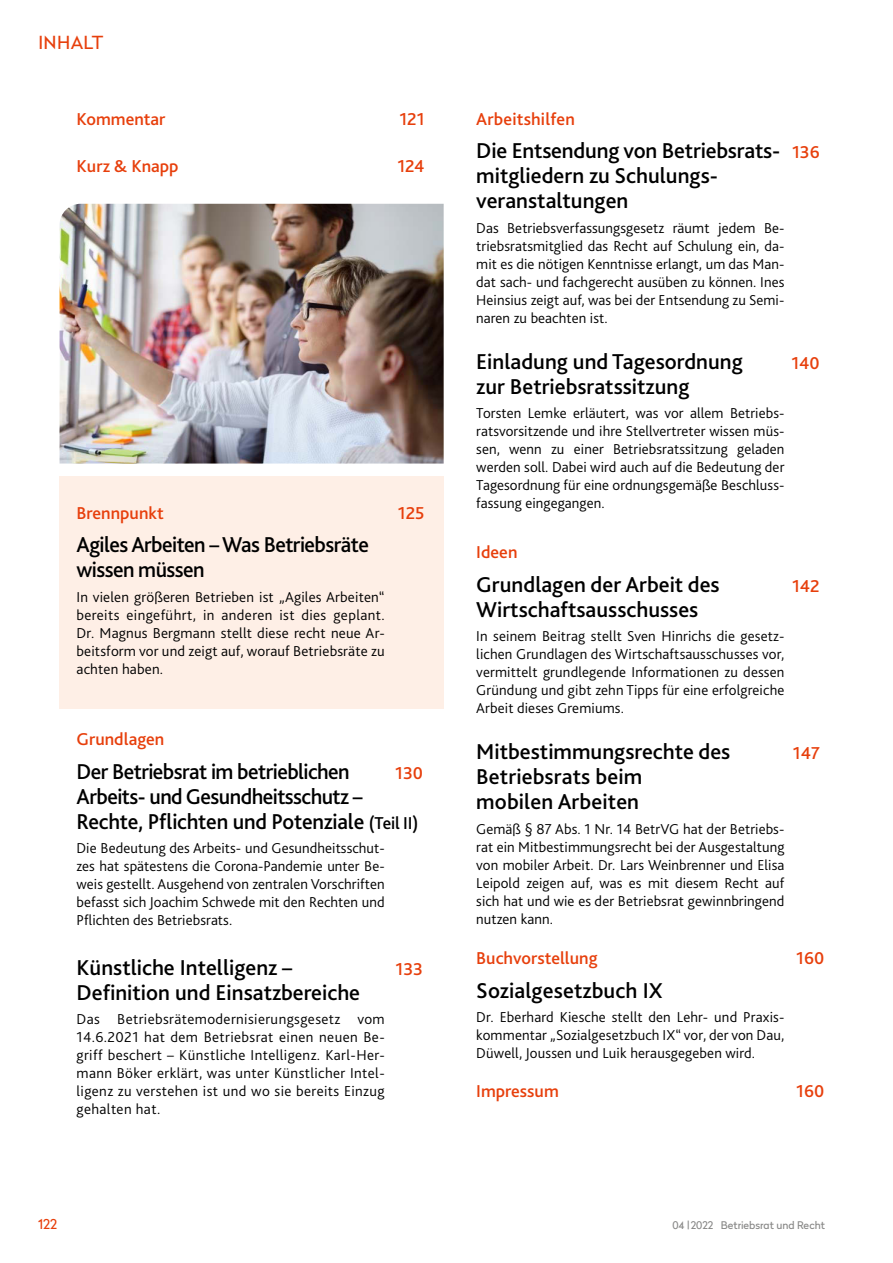
<style>
.page{position:relative;width:893px;height:1263px;background:#fff}
.page>*{position:absolute;margin:0;border:0;box-sizing:border-box;transform-origin:0 0}
.t1{font:500 22.5px/25px "Bliss 2";color:#000}
.t2{font:500 22.5px/25px "Bliss 2";letter-spacing:-.025em;color:#000}
.t3{font:500 18px "Bliss 2";color:#e73f0c}
.t4{font:18px "Radikal";letter-spacing:.02em;color:#e73f0c}
.t5{font:300 15px/18px "Bliss 2";letter-spacing:.005em;color:#000;text-align:justify}
.t6{font:13.5px "Radikal";color:#e73f0c}
.t7{font:10.5px "Radikal";color:#878786}
.s1{font-size:18px}
.s2{font-size:18px;color:#e73f0c}
</style>
<div class="page">
<img style="left:60px;top:204px;width:384px;height:260px">
<div style="left:60px;top:476px;width:384px;height:232px;background:#feefe6"></div>
<p class="t4" style="left:38px;top:30px;width:67px">INHALT</p>
<p class="t3" style="left:77px;top:107px;width:91px">Kommentar</p>
<p class="t3" style="left:399px;top:107px;width:27px">121</p>
<p class="t3" style="left:77px;top:155px;width:104px">Kurz &amp; Knapp</p>
<p class="t3" style="left:397px;top:155px;width:29px">124</p>
<p class="t3" style="left:77px;top:501px;width:89px">Brennpunkt</p>
<p class="t3" style="left:398px;top:501px;width:28px">125</p>
<h1 class="t2" style="left:77px;top:531px;width:294px">Agiles Arbeiten – Was Betriebsräte wissen müssen</h1>
<p class="t5" style="left:77px;top:587px;width:310px">In vielen größeren Betrieben ist „Agiles Arbeiten“ bereits eingeführt, in anderen ist dies geplant.<br>Dr. Magnus Bergmann stellt diese recht neue Ar&shy;beitsform vor und zeigt auf, worauf Betriebsräte zu achten haben.</p>
<p class="t3" style="left:77px;top:728px;width:89px">Grundlagen</p>
<h1 class="t2" style="left:77px;top:758px;width:275px">Der Betriebsrat im betrieblichen</h1>
<p class="t3" style="left:395px;top:761px;width:29px">130</p>
<h1 class="t2" style="left:77px;top:783px;width:343px">Arbeits- und Gesundheitsschutz –<br>Rechte, Pflichten und Potenziale <span class="s1">(Teil II)</span></h1>
<p class="t5" style="left:77px;top:839px;width:310px">Die Bedeutung des Arbeits- und Gesundheitsschut&shy;zes hat spätestens die Corona-Pandemie unter Be&shy;weis gestellt. Ausgehend von zentralen Vorschriften befasst sich Joachim Schwede mit den Rechten und Pflichten des Betriebsrats.</p>
<h1 class="t1" style="left:77px;top:954px;width:217px">Künstliche Intelligenz –</h1>
<p class="t3" style="left:396px;top:957px;width:29px">133</p>
<h1 class="t1" style="left:77px;top:979px;width:285px">Definition und Einsatzbereiche</h1>
<p class="t5" style="left:77px;top:1010px;width:310px">Das Betriebsrätemodernisierungsgesetz vom 14.6.2021 hat dem Betriebsrat einen neuen Be&shy;griff beschert – Künstliche Intelligenz. Karl-Her&shy;mann Böker erklärt, was unter Künstlicher Intel&shy;ligenz zu verstehen ist und wo sie bereits Einzug gehalten hat.</p>
<p class="t3" style="left:476px;top:107px;width:100px">Arbeitshilfen</p>
<h1 class="t1" style="left:476px;top:138px;width:345px">Die Entsendung von Betriebsrats- <span class="s2">136 </span>mitgliedern zu Schulungs&shy;veranstaltungen</h1>
<p class="t5" style="left:476px;top:218px;width:310px">Das Betriebsverfassungsgesetz räumt jedem Be&shy;triebsratsmitglied das Recht auf Schulung ein, da&shy;mit es die nötigen Kenntnisse erlangt, um das Man&shy;dat sach- und fachgerecht ausüben zu können. Ines Heinsius zeigt auf, was bei der Entsendung zu Semi&shy;naren zu beachten ist.</p>
<h1 class="t1" style="left:476px;top:348px;width:268px">Einladung und Tagesordnung</h1>
<p class="t3" style="left:791px;top:352px;width:30px">140</p>
<h1 class="t1" style="left:476px;top:373px;width:215px">zur Betriebsratssitzung</h1>
<p class="t5" style="left:476px;top:404px;width:310px">Torsten Lemke erläutert, was vor allem Betriebs&shy;ratsvorsitzende und ihre Stellvertreter wissen müs&shy;sen, wenn zu einer Betriebsratssitzung geladen werden soll. Dabei wird auch auf die Bedeutung der Tagesordnung für eine ordnungsgemäße Beschluss&shy;fassung eingegangen.</p>
<p class="t3" style="left:476px;top:541px;width:43px">Ideen</p>
<h1 class="t1" style="left:476px;top:571px;width:245px">Grundlagen der Arbeit des</h1>
<p class="t3" style="left:792px;top:574px;width:29px">142</p>
<h1 class="t1" style="left:476px;top:596px;width:224px">Wirtschaftsausschusses</h1>
<p class="t5" style="left:476px;top:627px;width:310px">In seinem Beitrag stellt Sven Hinrichs die gesetz&shy;lichen Grundlagen des Wirtschaftsausschusses vor, vermittelt grundlegende Informationen zu dessen Gründung und gibt zehn Tipps für eine erfolgreiche Arbeit dieses Gremiums.</p>
<h1 class="t1" style="left:476px;top:738px;width:256px">Mitbestimmungsrechte des</h1>
<p class="t3" style="left:793px;top:742px;width:28px">147</p>
<h1 class="t1" style="left:476px;top:763px;width:168px">Betriebsrats beim mobilen Arbeiten</h1>
<p class="t5" style="left:476px;top:819px;width:310px">Gemäß § 87 Abs. 1 Nr. 14 BetrVG hat der Betriebs&shy;rat ein Mitbestimmungsrecht bei der Ausgestaltung von mobiler Arbeit. Dr. Lars Weinbrenner und Elisa Leipold zeigen auf, was es mit diesem Recht auf sich hat und wie es der Betriebsrat gewinnbringend nutzen kann.</p>
<p class="t3" style="left:476px;top:947px;width:123px">Buchvorstellung</p>
<p class="t3" style="left:796px;top:947px;width:29px">160</p>
<h1 class="t1" style="left:476px;top:977px;width:188px">Sozialgesetzbuch IX</h1>
<p class="t5" style="left:476px;top:1008px;width:310px">Dr. Eberhard Kiesche stellt den Lehr- und Praxis&shy;kommentar „Sozialgesetzbuch IX“ vor, der von Dau, Düwell, Joussen und Luik herausgegeben wird.</p>
<p class="t3" style="left:476px;top:1080px;width:84px">Impressum</p>
<p class="t3" style="left:796px;top:1080px;width:29px">160</p>
<p class="t6" style="left:38px;top:1214px;width:20px">122</p>
<p class="t7" style="left:672px;top:1218px;width:154px">04 |2022 Betriebsrat und Recht</p>
</div>
